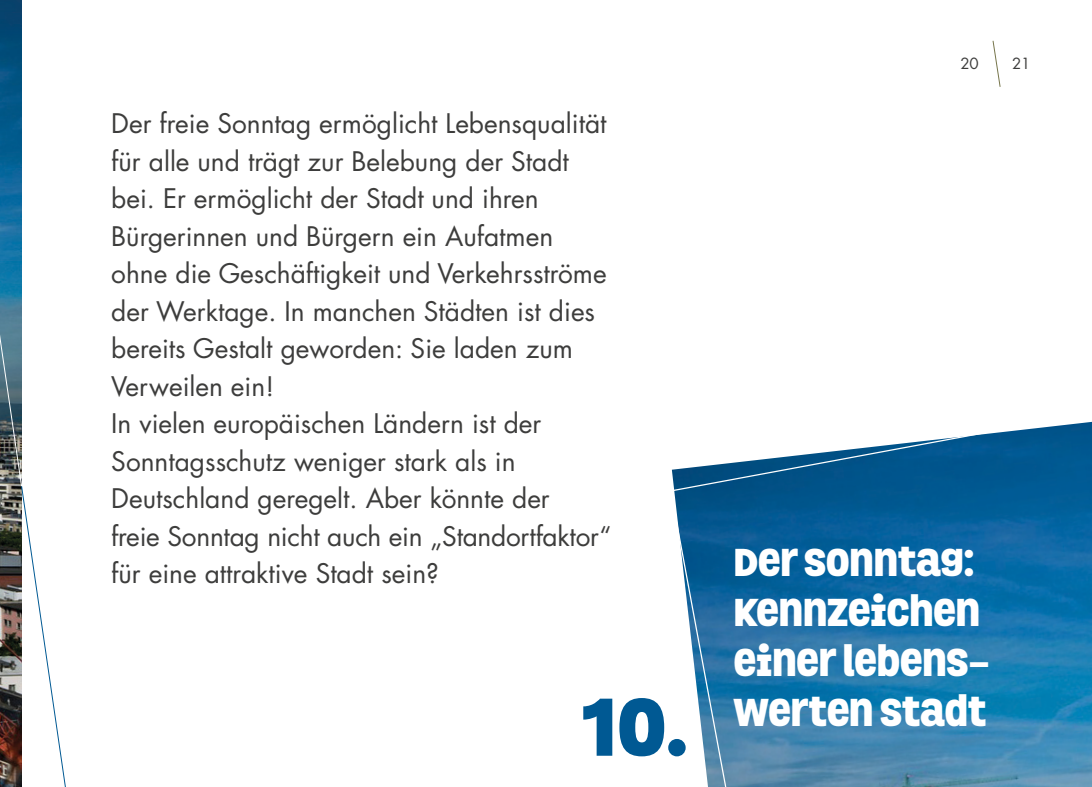
<style>
.page{position:relative;width:1092px;height:787px;background:#fff}
.page>*{position:absolute;margin:0;border:0;box-sizing:border-box;transform-origin:0 0}
.t1{font:900 78.75px "Grota";color:#005993}
.t2{font:900 37.5px/50px "Grota";color:#fff}
.t3{font:26.25px/37.5px "Futura LT Pro";color:#3d3d3c}
.t4{font:15px "Futura LT Pro";color:#3d3d3c}
</style>
<div class="page">
<svg style="left:992px;top:40px;width:8px;height:47px"></svg>
<svg style="left:671px;top:422px;width:420px;height:365px;background:#337ead"></svg>
<img style="left:0;top:0;width:66px;height:787px">
<p class="t3" style="left:111px;top:104px;width:496px">Der freie Sonntag ermöglicht Lebensqualität für alle und trägt zur Belebung der Stadt bei. Er ermöglicht der Stadt und ihren</p>
<p class="t3" style="left:111px;top:217px;width:497px">Bürgerinnen und Bürgern ein Aufatmen ohne die Geschäftigkeit und Verkehrsströme der Werktage. In manchen Städten ist dies bereits Gestalt geworden: Sie laden zum Verweilen ein!</p>
<p class="t3" style="left:111px;top:404px;width:431px">In vielen europäischen Ländern ist der</p>
<p class="t3" style="left:111px;top:442px;width:440px">Sonntagsschutz weniger stark als in<br>Deutschland geregelt. Aber könnte der</p>
<p class="t3" style="left:111px;top:517px;width:501px">freie Sonntag nicht auch ein „Standortfaktor“ für eine attraktive Stadt sein?</p>
<p class="t1" style="left:582px;top:664px;width:107px">10.</p>
<p class="t4" style="left:960px;top:53px;width:20px">20</p>
<p class="t4" style="left:1012px;top:53px;width:20px">21</p>
<p class="t2" style="left:733px;top:536px;width:247px">DER SONNTAG:<br>KENNZEICHEN</p>
<p class="t2" style="left:733px;top:636px;width:257px">EINER LEBENS-</p>
<p class="t2" style="left:733px;top:686px;width:254px">WERTEN STADT</p>
</div>
